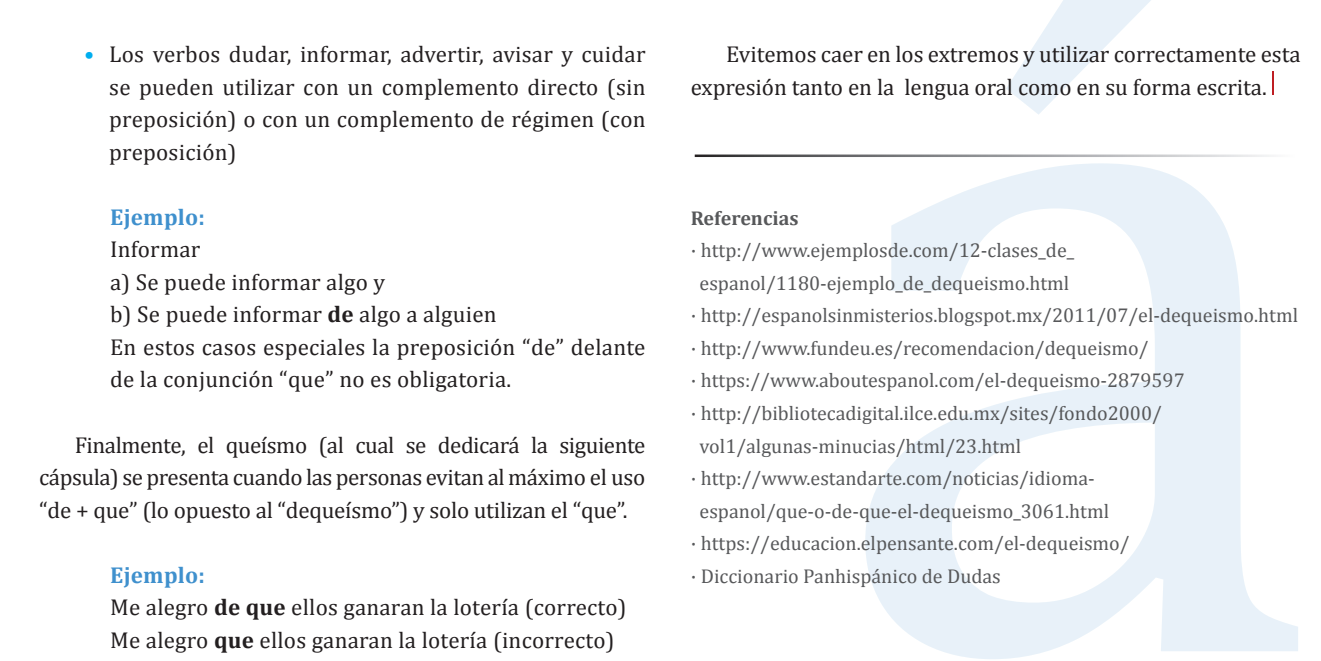
<style>
.page{position:relative;width:1321px;height:661px;background:#fff}
.page>*{position:absolute;margin:0;border:0;box-sizing:border-box;transform-origin:0 0}
.Txt_Gaceta{font:23px/32.5px "Cambria";letter-spacing:.01em;color:#231f20;text-align:justify}
.Txt_Gaceta-2{font:700 23px "Cambria";letter-spacing:.01em;color:#3f90cd}
.Txt_Gaceta-3{font:20px "Cambria";color:#57585a}
.Txt_Gaceta-4{font:700 20px "Cambria";color:#57585a}
.s1{color:#00aeef}
.s2{font-weight:700}
</style>
<div class="page">
<svg style="left:865px;top:0;width:432px;height:658px"></svg>
<hr style="left:1271px;top:71px;width:2px;height:23px;background:#be1e23">
<hr style="left:694px;top:154px;width:602px;height:3px;background:#fff">
<p class="Txt_Gaceta" style="left:109px;top:38px;width:538px;text-indent:-25px"><span class="s1">•</span> Los verbos dudar, informar, advertir, avisar y cuidar se pueden utilizar con un complemento directo (sin preposición) o con un complemento de régimen (con preposición)</p>
<p class="Txt_Gaceta-2" style="left:110px;top:200px;width:96px">Ejemplo:</p>
<p class="Txt_Gaceta" style="left:110px;top:233px;width:92px">Informar</p>
<p class="Txt_Gaceta" style="left:110px;top:265px;width:276px">a) Se puede informar algo y</p>
<p class="Txt_Gaceta" style="left:110px;top:298px;width:388px">b) Se puede informar <span class="s2">de</span> algo a alguien</p>
<p class="Txt_Gaceta" style="left:110px;top:330px;width:537px">En estos casos especiales la preposición “de” delante de la conjunción “que” no es obligatoria.</p>
<p class="Txt_Gaceta" style="left:39px;top:428px;width:607px;text-indent:35px">Finalmente, el queísmo (al cual se dedicará la siguiente cápsula) se presenta cuando las personas evitan al máximo el uso “de + que” (lo opuesto al “dequeísmo”) y solo utilizan el “que”.</p>
<p class="Txt_Gaceta-2" style="left:110px;top:558px;width:96px">Ejemplo:</p>
<p class="Txt_Gaceta" style="left:110px;top:590px;width:518px">Me alegro <span class="s2">de que</span> ellos ganaran la lotería (correcto)</p>
<p class="Txt_Gaceta" style="left:110px;top:623px;width:506px">Me alegro <span class="s2">que</span> ellos ganaran la lotería (incorrecto)</p>
<p class="Txt_Gaceta" style="left:690px;top:38px;width:611px;text-indent:35px">Evitemos caer en los extremos y utilizar correctamente esta expresión tanto en la lengua oral como en su forma escrita.</p>
<p class="Txt_Gaceta-4" style="left:690px;top:203px;width:109px">Referencias</p>
<p class="Txt_Gaceta-3" style="left:690px;top:238px;width:385px">· http://www.ejemplosde.com/12-clases_de_</p>
<p class="Txt_Gaceta-3" style="left:699px;top:271px;width:371px">espanol/1180-ejemplo_de_dequeismo.html</p>
<p class="Txt_Gaceta-3" style="left:690px;top:303px;width:609px">· http://espanolsinmisterios.blogspot.mx/2011/07/el-dequeismo.html</p>
<p class="Txt_Gaceta-3" style="left:690px;top:336px;width:459px">· http://www.fundeu.es/recomendacion/dequeismo/</p>
<p class="Txt_Gaceta-3" style="left:690px;top:368px;width:495px">· https://www.aboutespanol.com/el-dequeismo-2879597</p>
<p class="Txt_Gaceta-3" style="left:690px;top:401px;width:472px">· http://bibliotecadigital.ilce.edu.mx/sites/fondo2000/</p>
<p class="Txt_Gaceta-3" style="left:699px;top:433px;width:323px">vol1/algunas-minucias/html/23.html</p>
<p class="Txt_Gaceta-3" style="left:690px;top:466px;width:405px">· http://www.estandarte.com/noticias/idioma-</p>
<p class="Txt_Gaceta-3" style="left:699px;top:498px;width:411px">espanol/que-o-de-que-el-dequeismo_3061.html</p>
<p class="Txt_Gaceta-3" style="left:690px;top:531px;width:440px">· https://educacion.elpensante.com/el-dequeismo/</p>
<p class="Txt_Gaceta-3" style="left:690px;top:563px;width:311px">· Diccionario Panhispánico de Dudas</p>
</div>
